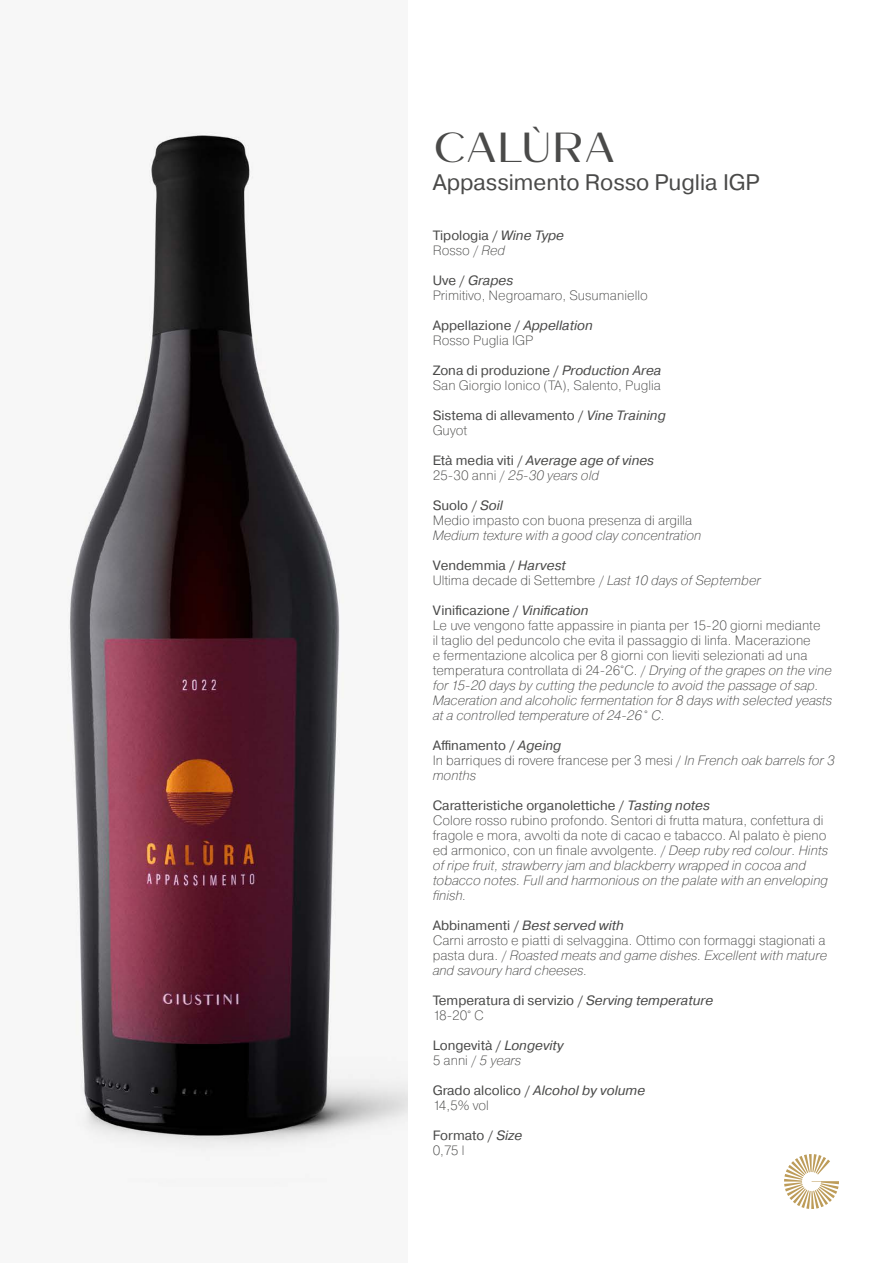
<style>
.page{position:relative;width:893px;height:1263px;background:#fff}
.page>*{position:absolute;margin:0;border:0;box-sizing:border-box;transform-origin:0 0}
.t1{font:500 42px "Mansory";color:#4a4a49}
.t2{font:22.5px "Pragmatica";color:#4a4a49}
.t3{font:200 13.5px/15px "Pragmatica";color:#4a4a49}
.t4{font:13.5px/15px "Pragmatica";color:#4a4a49}
.t5{font:italic 13.5px/15px "Pragmatica";color:#4a4a49}
.t6{font:italic 200 13.5px "Pragmatica";color:#4a4a49}
.s1{font-style:italic}
.s2{font-weight:200}
.s3{font-weight:200;font-style:italic}
.s4{font-weight:400}
.s5{font-weight:400;font-style:italic}
.s6{font-style:normal}
.s7{font-weight:200;font-style:normal}
</style>
<div class="page">
<svg style="left:784px;top:1154px;width:55px;height:55px"></svg>
<img style="left:67px;top:132px;width:340px;height:1052px">
<h1 class="t1" style="left:433px;top:120px;width:184px">CALÙRA</h1>
<h2 class="t2" style="left:433px;top:169px;width:329px">Appassimento Rosso Puglia IGP</h2>
<p class="t4" style="left:433px;top:228px;width:133px">Tipologia / <span class="s1">Wine Type<br></span><span class="s2">Rosso /</span> <span class="s3">Red</span></p>
<p class="t3" style="left:433px;top:272px;width:217px"><span class="s4">Uve /</span> <span class="s5">Grapes<br></span>Primitivo, Negroamaro, Susumaniello</p>
<p class="t3" style="left:433px;top:317px;width:162px"><span class="s4">Appellazione /</span> <span class="s5">Appellation<br></span>Rosso Puglia IGP</p>
<p class="t3" style="left:433px;top:362px;width:230px"><span class="s4">Zona di produzione /</span> <span class="s5">Production Area<br></span>San Giorgio Ionico (TA), Salento, Puglia</p>
<p class="t4" style="left:433px;top:408px;width:235px">Sistema di allevamento / <span class="s1">Vine Training<br></span><span class="s2">Guyot</span></p>
<p class="t5" style="left:433px;top:453px;width:223px"><span class="s6">Età media viti /</span> Average age of vines<br><span class="s7">25-30 anni /</span> <span class="s2">25-30 years old</span></p>
<p class="t3" style="left:433px;top:497px;width:261px"><span class="s4">Suolo /</span> <span class="s5">Soil<br></span>Medio impasto con buona presenza di argilla</p>
<p class="t6" style="left:433px;top:526px;width:270px">Medium texture with a good clay concentration</p>
<p class="t3" style="left:433px;top:557px;width:330px"><span class="s4">Vendemmia /</span> <span class="s5">Harvest<br></span>Ultima decade di Settembre / <span class="s1">Last 10 days of September</span></p>
<p class="t3" style="left:433px;top:602px;width:401px"><span class="s4">Vinificazione /</span> <span class="s5">Vinification<br></span>Le uve vengono fatte appassire in pianta per 15-20 giorni mediante<br>il taglio del peduncolo che evita il passaggio di linfa. Macerazione<br>e fermentazione alcolica per 8 giorni con lieviti selezionati ad una temperatura controllata di 24-26°C. / <span class="s1">Drying of the grapes on the vine for 15-20 days by cutting the peduncle to avoid the passage of sap.<br>Maceration and alcoholic fermentation for 8 days with selected yeasts at a controlled temperature of 24-26° C.</span></p>
<p class="t3" style="left:433px;top:737px;width:404px"><span class="s4">Affinamento /</span> <span class="s5">Ageing<br></span>In barriques di rovere francese per 3 mesi / <span class="s1">In French oak barrels for 3 months</span></p>
<p class="t3" style="left:433px;top:797px;width:397px"><span class="s4">Caratteristiche organolettiche /</span> <span class="s5">Tasting notes<br></span>Colore rosso rubino profondo. Sentori di frutta matura, confettura di fragole e mora, avvolti da note di cacao e tabacco. Al palato è pieno ed armonico, con un finale avvolgente. / <span class="s1">Deep ruby red colour. Hints of ripe fruit, strawberry jam and blackberry wrapped in cocoa and tobacco notes. Full and harmonious on the palate with an enveloping finish.</span></p>
<p class="t3" style="left:433px;top:917px;width:396px"><span class="s4">Abbinamenti /</span> <span class="s5">Best served with<br></span>Carni arrosto e piatti di selvaggina. Ottimo con formaggi stagionati a pasta dura. / <span class="s1">Roasted meats and game dishes. Excellent with mature and savoury hard cheeses.</span></p>
<p class="t4" style="left:433px;top:993px;width:282px">Temperatura di servizio / <span class="s1">Serving temperature<br></span><span class="s2">18-20° C</span></p>
<p class="t4" style="left:433px;top:1038px;width:132px">Longevità / <span class="s1">Longevity<br></span><span class="s2">5 anni /</span> <span class="s3">5 years</span></p>
<p class="t5" style="left:433px;top:1083px;width:214px"><span class="s6">Grado alcolico /</span> Alcohol by volume<br><span class="s7">14,5% vol</span></p>
<p class="t4" style="left:433px;top:1128px;width:91px">Formato / <span class="s1">Size<br></span><span class="s2">0,75 l</span></p>
</div>
